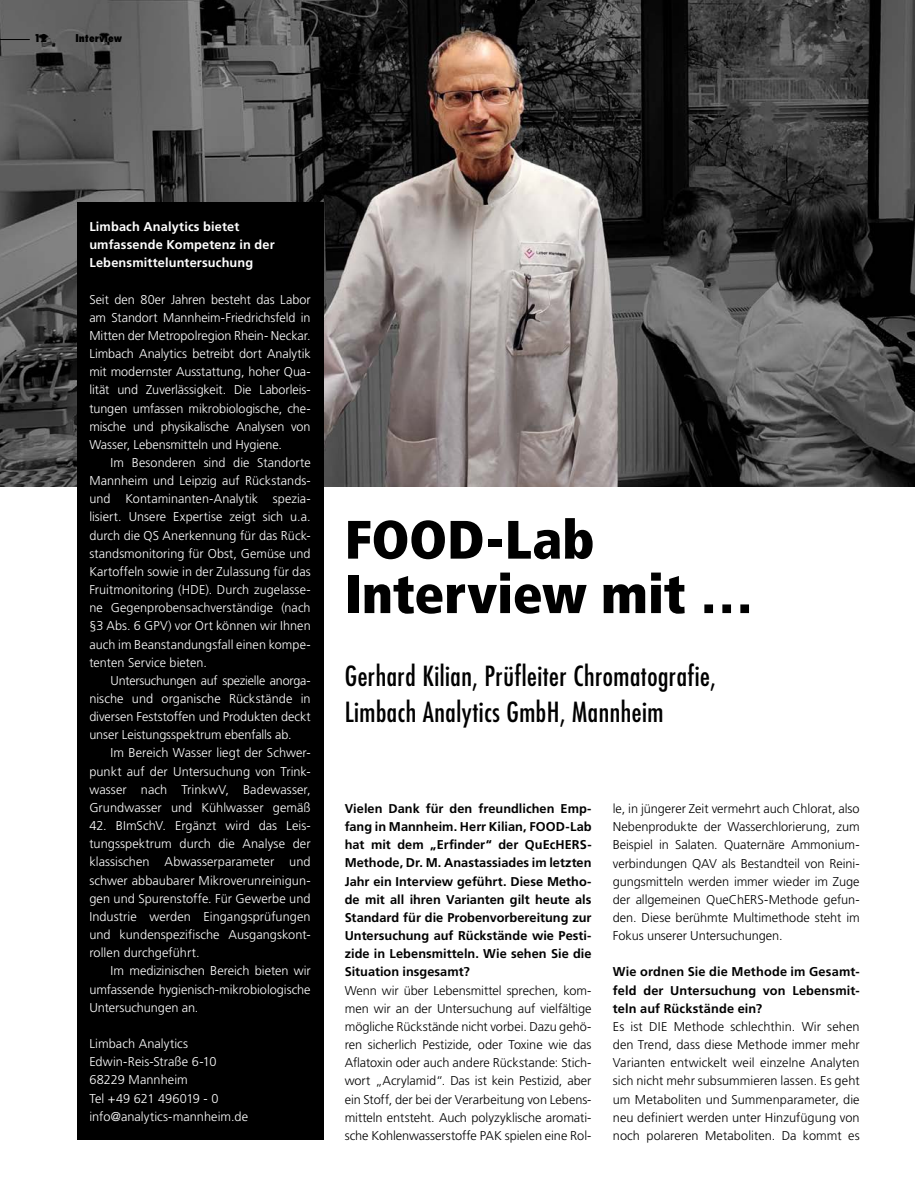
<style>
.page{position:relative;width:915px;height:1191px;background:#fff}
.page>*{position:absolute;margin:0;border:0;box-sizing:border-box;transform-origin:0 0}
.t1{font:900 condensed 54px/54.4px "Frutiger LT Std";color:#000}
.t2{font:condensed 27px/36.3px "Futura LT";letter-spacing:.02em;color:#000}
.t3{font:300 12.75px/18.1px "Frutiger LT Std";color:#fff;text-align:justify}
.t4{font:300 12.75px/18.1px "Frutiger LT Std";color:#000;text-align:justify}
.t5{font:700 12.75px/18.1px "Frutiger LT Std";letter-spacing:.005em;color:#000;text-align:justify}
.t6{font:700 12.75px/18.1px "Frutiger LT Std";letter-spacing:.01em;color:#fff}
.t7{font:800 condensed 10.5px "Futura LT";color:#000}
</style>
<div class="page">
<img style="left:0;top:0;width:914px;height:486px">
<div style="left:77px;top:202px;width:246px;height:938px;background:#000"></div>
<hr style="left:0;top:39px;width:30px;height:1px;background:#000">
<p class="t7" style="left:34px;top:32px;width:14px">12</p>
<p class="t7" style="left:75px;top:32px;width:48px">Interview</p>
<p class="t6" style="left:89px;top:217px;width:187px">Limbach Analytics bietet umfassende Kompetenz in der<br>Lebensmitteluntersuchung</p>
<p class="t3" style="left:89px;top:290px;width:223px">Seit den 80er Jahren besteht das Labor am Standort Mannheim-Friedrichsfeld in Mitten der Metropolregion Rhein- Neckar.<br>Limbach Analytics betreibt dort Analytik mit modernster Ausstattung, hoher Qua&shy;lität und Zuverlässigkeit. Die Laborleis&shy;tungen umfassen mikrobiologische, che&shy;mische und physikalische Analysen von Wasser, Lebensmitteln und Hygiene.</p>
<p class="t3" style="left:89px;top:454px;width:223px;text-indent:21px">Im Besonderen sind die Standorte Mannheim und Leipzig auf Rückstands&shy;und Kontaminanten-Analytik spezia&shy;lisiert. Unsere Expertise zeigt sich u.a. durch die QS Anerkennung für das Rück&shy;standsmonitoring für Obst, Gemüse und Kartoffeln sowie in der Zulassung für das Fruitmonitoring (HDE). Durch zugelasse&shy;ne Gegenprobensachverständige (nach §3 Abs. 6 GPV) vor Ort können wir Ihnen auch im Beanstandungsfall einen kompe&shy;tenten Service bieten.</p>
<p class="t3" style="left:89px;top:671px;width:223px;text-indent:21px">Untersuchungen auf spezielle anorga&shy;nische und organische Rückstände in diversen Feststoffen und Produkten deckt unser Leistungsspektrum ebenfalls ab.</p>
<p class="t3" style="left:89px;top:744px;width:223px;text-indent:21px">Im Bereich Wasser liegt der Schwer&shy;punkt auf der Untersuchung von Trink&shy;wasser nach TrinkwV, Badewasser, Grundwasser und Kühlwasser gemäß</p>
<p class="t3" style="left:89px;top:817px;width:223px">42. BImSchV. Ergänzt wird das Leis&shy;tungsspektrum durch die Analyse der klassischen Abwasserparameter und schwer abbaubarer Mikroverunreinigun&shy;gen und Spurenstoffe. Für Gewerbe und Industrie werden Eingangsprüfungen und kundenspezifische Ausgangskont&shy;rollen durchgeführt.</p>
<p class="t3" style="left:89px;top:962px;width:223px;text-indent:21px">Im medizinischen Bereich bieten wir umfassende hygienisch-mikrobiologische Untersuchungen an.</p>
<p class="t3" style="left:89px;top:1034px;width:160px;text-align:left">Limbach Analytics<br>Edwin-Reis-Straße 6-10<br>68229 Mannheim<br>Tel +49 621 496019 - 0 info@analytics-mannheim.de</p>
<h1 class="t1" style="left:344px;top:512px;width:410px">FOOD-Lab<br>Interview mit …</h1>
<h2 class="t2" style="left:344px;top:657px;width:372px">Gerhard Kilian, Prüfleiter Chromatografie,<br>Limbach Analytics GmbH, Mannheim</h2>
<p class="t5" style="left:344px;top:799px;width:248px">Vielen Dank für den freundlichen Emp&shy;fang in Mannheim. Herr Kilian, FOOD-Lab hat mit dem „Erfinder“ der QuEcHERS-Methode, Dr. M. Anastassiades im letzten Jahr ein Interview geführt. Diese Metho&shy;de mit all ihren Varianten gilt heute als Standard für die Probenvorbereitung zur Untersuchung auf Rückstände wie Pesti&shy;zide in Lebensmitteln. Wie sehen Sie die Situation insgesamt?</p>
<p class="t4" style="left:344px;top:981px;width:248px">Wenn wir über Lebensmittel sprechen, kom&shy;men wir an der Untersuchung auf vielfältige mögliche Rückstände nicht vorbei. Dazu gehö&shy;ren sicherlich Pestizide, oder Toxine wie das Aflatoxin oder auch andere Rückstande: Stich&shy;wort „Acrylamid“. Das ist kein Pestizid, aber ein Stoff, der bei der Verarbeitung von Lebens&shy;mitteln entsteht. Auch polyzyklische aromati&shy;sche Kohlenwasserstoffe PAK spielen eine Rol-</p>
<p class="t4" style="left:612px;top:799px;width:248px">le, in jüngerer Zeit vermehrt auch Chlorat, also Nebenprodukte der Wasserchlorierung, zum Beispiel in Salaten. Quaternäre Ammonium&shy;verbindungen QAV als Bestandteil von Reini&shy;gungsmitteln werden immer wieder im Zuge der allgemeinen QueChERS-Methode gefun&shy;den. Diese berühmte Multimethode steht im Fokus unserer Untersuchungen.</p>
<p class="t5" style="left:612px;top:963px;width:248px">Wie ordnen Sie die Methode im Gesamt&shy;feld der Untersuchung von Lebensmit&shy;teln auf Rückstände ein?</p>
<p class="t4" style="left:612px;top:1017px;width:248px">Es ist DIE Methode schlechthin. Wir sehen den Trend, dass diese Methode immer mehr Varianten entwickelt weil einzelne Analyten sich nicht mehr subsummieren lassen. Es geht um Metaboliten und Summenparameter, die neu definiert werden unter Hinzufügung von noch polareren Metaboliten. Da kommt es</p>
</div>
